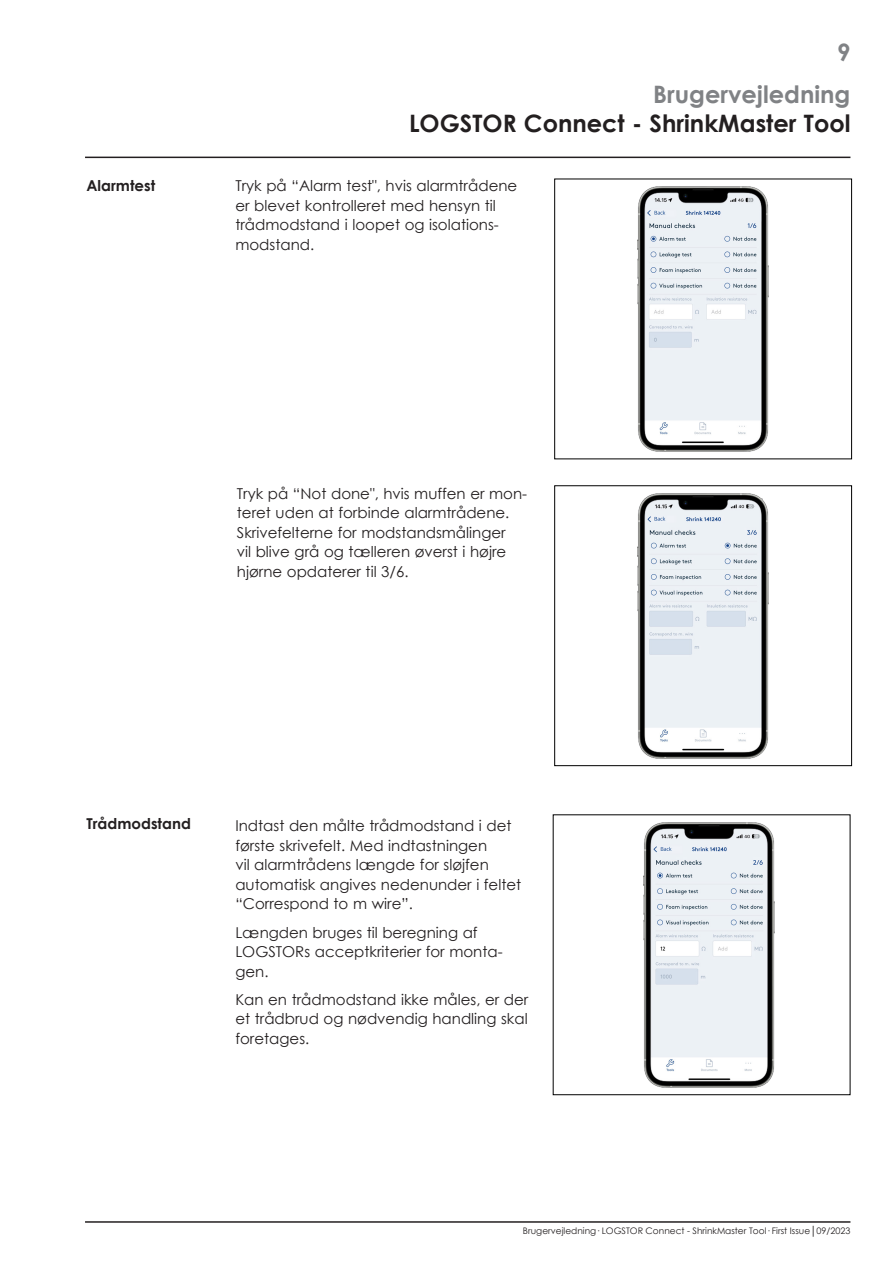
<style>
.page{position:relative;width:893px;height:1263px;background:#fff}
.page>*{position:absolute;margin:0;border:0;box-sizing:border-box;transform-origin:0 0}
.t1{font:700 24px "Century Gothic";color:#231f20}
.t2{font:700 24px/42.5px "Century Gothic";color:#808285;text-align:right}
.t3{font:15px/19.5px "Century Gothic";color:#231f20}
.t4{font:700 15px "Century Gothic";color:#231f20}
.t5{font:9px "Century Gothic";color:#231f20}
</style>
<div class="page">
<hr style="left:85px;top:1221px;width:765px;height:2px;background:#231f20">
<hr style="left:85px;top:157px;width:765px;height:1px;background:#231f20">
<img style="left:637px;top:493px;width:132px;height:265px">
<div style="left:554px;top:485px;width:298px;height:281px;border:1px solid #000"></div>
<img style="left:637px;top:186px;width:132px;height:266px">
<div style="left:554px;top:179px;width:298px;height:280px;border:1px solid #000"></div>
<img style="left:643px;top:822px;width:132px;height:265px">
<h1 class="t2" style="left:653px;top:30px;width:199px">9<br>Brugervejledning</h1>
<h1 class="t1" style="left:409px;top:105px;width:443px">LOGSTOR Connect - ShrinkMaster Tool</h1>
<p class="t4" style="left:87px;top:175px;width:70px">Alarmtest</p>
<p class="t3" style="left:235px;top:176px;width:283px">Tryk på “Alarm test", hvis alarmtrådene er blevet kontrolleret med hensyn til trådmodstand i loopet og isolations&shy;modstand.</p>
<p class="t3" style="left:237px;top:483px;width:292px">Tryk på “Not done", hvis muffen er mon&shy;teret uden at forbinde alarmtrådene.<br>Skrivefelterne for modstandsmålinger<br>vil blive grå og tælleren øverst i højre hjørne opdaterer til 3/6.</p>
<p class="t4" style="left:87px;top:812px;width:106px">Trådmodstand</p>
<p class="t3" style="left:235px;top:816px;width:287px">Indtast den målte trådmodstand i det første skrivefelt. Med indtastningen<br>vil alarmtrådens længde for sløjfen automatisk angives nedenunder i feltet “Correspond to m wire”.</p>
<p class="t3" style="left:235px;top:922px;width:269px">Længden bruges til beregning af<br>LOGSTORs acceptkriterier for monta&shy;gen.</p>
<p class="t3" style="left:235px;top:989px;width:295px;text-align:justify">Kan en trådmodstand ikke måles, er der et trådbrud og nødvendig handling skal foretages.</p>
<p class="t5" style="left:523px;top:1225px;width:329px">Brugervejledning· LOGSTOR Connect - ShrinkMaster Tool· First Issue│09/2023</p>
</div>
